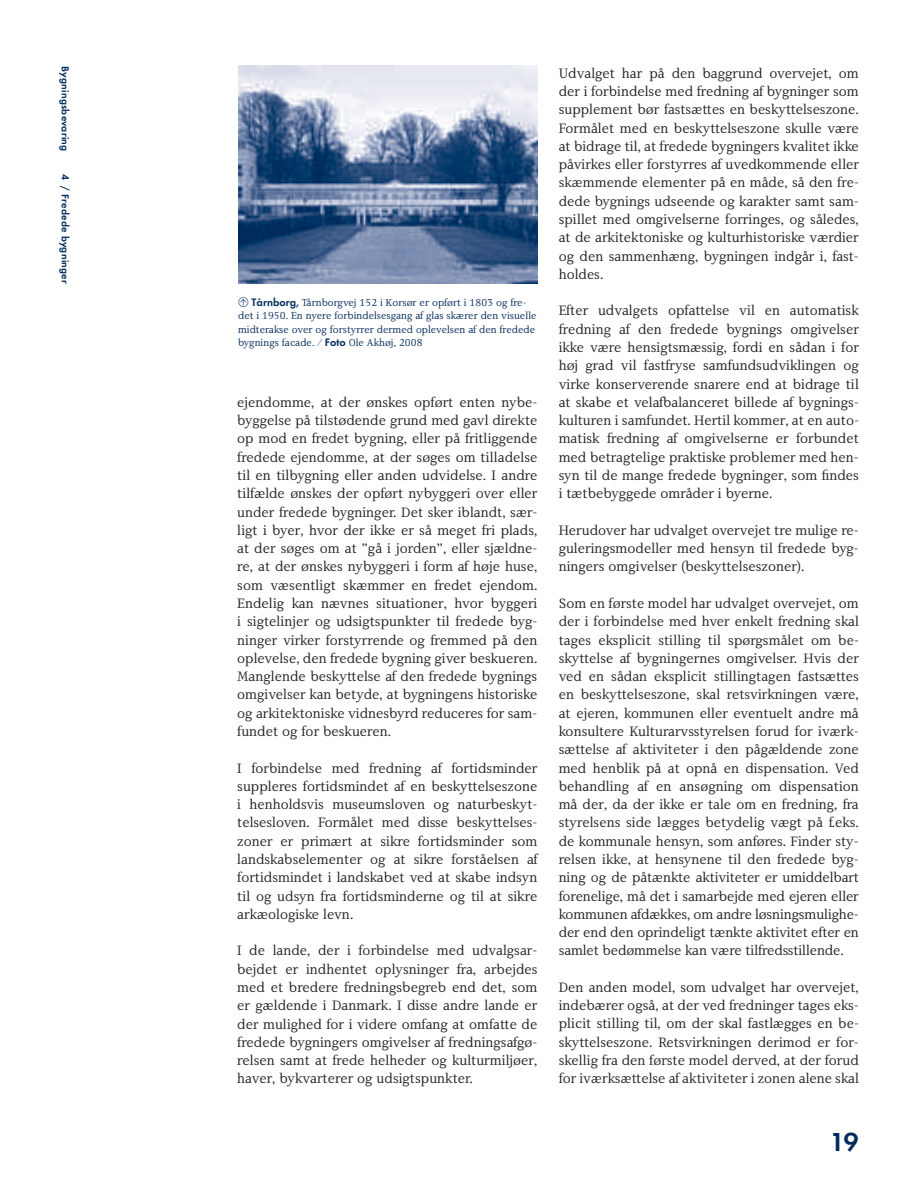
<style>
.page{position:relative;width:918px;height:1188px;background:#fff}
.page>*{position:absolute;margin:0;border:0;box-sizing:border-box;transform-origin:0 0}
.t1{font:600 27px "Futura EFOP";color:#002a5c}
.t2{font:14.25px/18.3px "Ninetysix K Serif";color:#231f20;text-align:justify}
.t3{font:10.5px/13.5px "Ninetysix K Serif";color:#002a5c}
.t4{font:600 10.5px "Futura EFOP";letter-spacing:.025em;color:#002a5c}
.s1{font-family:"DI Stuff";font-size:11.25px}
.s2{font-family:"Futura EFOP";font-weight:600;font-size:11.25px}
</style>
<div class="page">
<img style="left:238px;top:66px;width:300px;height:218px">
<p class="t4" style="left:70px;top:66px;width:87px;rotate:90deg">Bygningsbevaring</p>
<p class="t4" style="left:70px;top:174px;width:111px;rotate:90deg">4 / Fredede bygninger</p>
<p class="t3" style="left:238px;top:296px;width:300px"><span class="s1">‹</span> <span class="s2">Tårnborg,</span> Tårnborgvej 152 i Korsør er opført i 1803 og fre&shy;det i 1950. En nyere forbindelsesgang af glas skærer den visuelle midterakse over og forstyrrer dermed oplevelsen af den fredede bygnings facade. / <span class="s2">Foto</span> Ole Akhøj, 2008</p>
<p class="t2" style="left:237px;top:394px;width:302px">ejendomme, at der ønskes opført enten nybe&shy;byggelse på tilstødende grund med gavl direkte op mod en fredet bygning, eller på fritliggende fredede ejendomme, at der søges om tilladelse til en tilbygning eller anden udvidelse. I andre tilfælde ønskes der opført nybyggeri over eller under fredede bygninger. Det sker iblandt, sær&shy;ligt i byer, hvor der ikke er så meget fri plads, at der søges om at ”gå i jorden”, eller sjældne&shy;re, at der ønskes nybyggeri i form af høje huse, som væsentligt skæmmer en fredet ejendom.<br>Endelig kan nævnes situationer, hvor byggeri i sigtelinjer og udsigtspunkter til fredede byg&shy;ninger virker forstyrrende og fremmed på den oplevelse, den fredede bygning giver beskueren.<br>Manglende beskyttelse af den fredede bygnings omgivelser kan betyde, at bygningens historiske og arkitektoniske vidnesbyrd reduceres for sam&shy;fundet og for beskueren.</p>
<p class="t2" style="left:237px;top:760px;width:302px">I forbindelse med fredning af fortidsminder suppleres fortidsmindet af en beskyttelseszone i henholdsvis museumsloven og naturbeskyt&shy;telsesloven. Formålet med disse beskyttelses&shy;zoner er primært at sikre fortidsminder som landskabselementer og at sikre forståelsen af fortidsmindet i landskabet ved at skabe indsyn til og udsyn fra fortidsminderne og til at sikre arkæologiske levn.</p>
<p class="t2" style="left:237px;top:943px;width:302px">I de lande, der i forbindelse med udvalgsar&shy;bejdet er indhentet oplysninger fra, arbejdes med et bredere fredningsbegreb end det, som er gældende i Danmark. I disse andre lande er der mulighed for i videre omfang at omfatte de fredede bygningers omgivelser af fredningsafgø&shy;relsen samt at frede helheder og kulturmiljøer, haver, bykvarterer og udsigtspunkter.</p>
<p class="t2" style="left:559px;top:65px;width:302px">Udvalget har på den baggrund overvejet, om der i forbindelse med fredning af bygninger som supplement bør fastsættes en beskyttelseszone.<br>Formålet med en beskyttelseszone skulle være at bidrage til, at fredede bygningers kvalitet ikke påvirkes eller forstyrres af uvedkommende eller skæmmende elementer på en måde, så den fre&shy;dede bygnings udseende og karakter samt sam&shy;spillet med omgivelserne forringes, og således, at de arkitektoniske og kulturhistoriske værdier og den sammenhæng, bygningen indgår i, fast&shy;holdes.</p>
<p class="t2" style="left:559px;top:303px;width:302px">Efter udvalgets opfattelse vil en automatisk fredning af den fredede bygnings omgivelser ikke være hensigtsmæssig, fordi en sådan i for høj grad vil fastfryse samfundsudviklingen og virke konserverende snarere end at bidrage til at skabe et velafbalanceret billede af bygnings&shy;kulturen i samfundet. Hertil kommer, at en auto&shy;matisk fredning af omgivelserne er forbundet med betragtelige praktiske problemer med hen&shy;syn til de mange fredede bygninger, som findes i tætbebyggede områder i byerne.</p>
<p class="t2" style="left:559px;top:522px;width:302px">Herudover har udvalget overvejet tre mulige re&shy;guleringsmodeller med hensyn til fredede byg&shy;ningers omgivelser (beskyttelseszoner).</p>
<p class="t2" style="left:559px;top:595px;width:302px">Som en første model har udvalget overvejet, om der i forbindelse med hver enkelt fredning skal tages eksplicit stilling til spørgsmålet om be&shy;skyttelse af bygningernes omgivelser. Hvis der ved en sådan eksplicit stillingtagen fastsættes en beskyttelseszone, skal retsvirkningen være, at ejeren, kommunen eller eventuelt andre må konsultere Kulturarvsstyrelsen forud for iværk&shy;sættelse af aktiviteter i den pågældende zone med henblik på at opnå en dispensation. Ved behandling af en ansøgning om dispensation må der, da der ikke er tale om en fredning, fra styrelsens side lægges betydelig vægt på f.eks. de kommunale hensyn, som anføres. Finder sty&shy;relsen ikke, at hensynene til den fredede byg&shy;ning og de påtænkte aktiviteter er umiddelbart forenelige, må det i samarbejde med ejeren eller kommunen afdækkes, om andre løsningsmulighe&shy;der end den oprindeligt tænkte aktivitet efter en samlet bedømmelse kan være tilfredsstillende.</p>
<p class="t2" style="left:559px;top:979px;width:302px">Den anden model, som udvalget har overvejet, indebærer også, at der ved fredninger tages eks&shy;plicit stilling til, om der skal fastlægges en be&shy;skyttelseszone. Retsvirkningen derimod er for&shy;skellig fra den første model derved, at der forud for iværksættelse af aktiviteter i zonen alene skal</p>
<h1 class="t1" style="left:830px;top:1130px;width:31px">19</h1>
</div>
